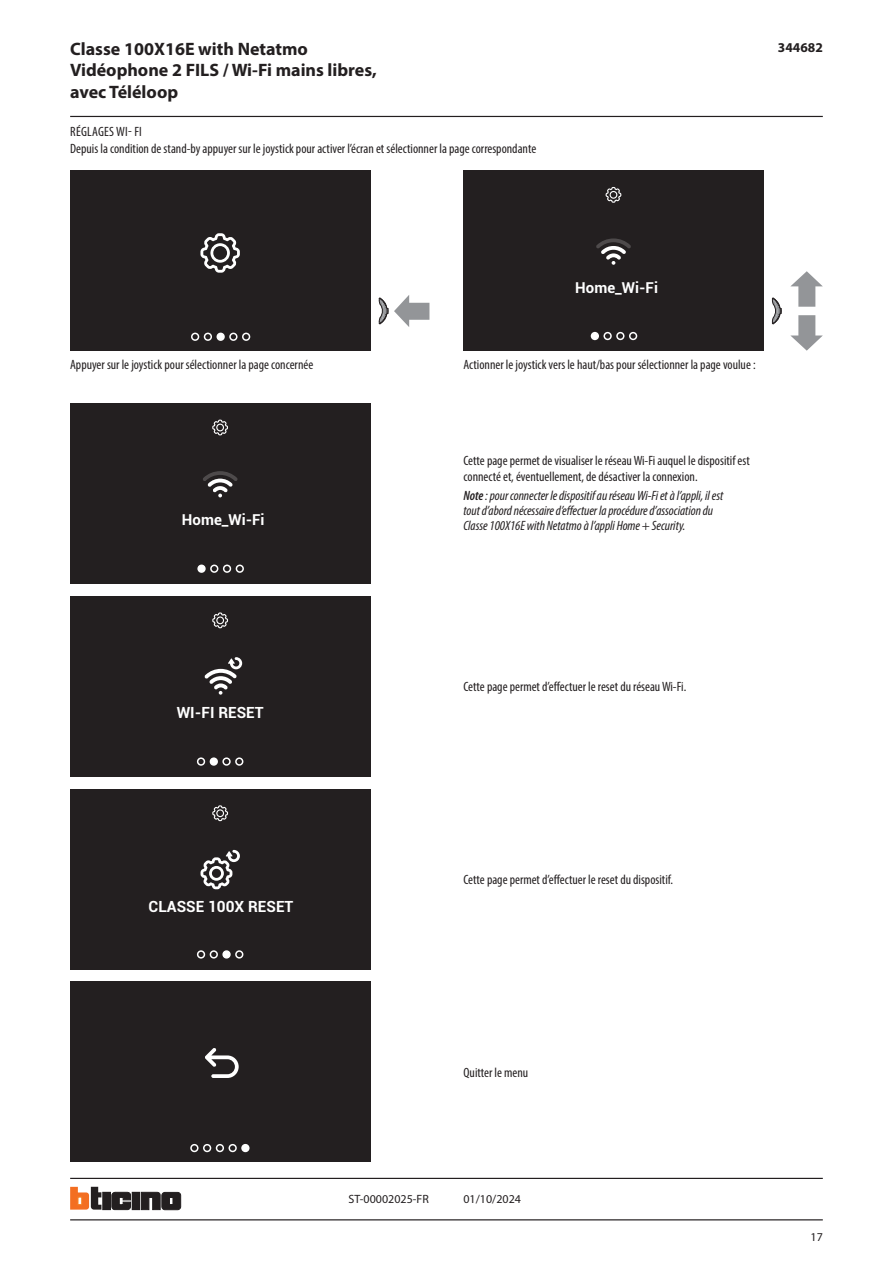
<style>
.page{position:relative;width:893px;height:1263px;background:#fff}
.page>*{position:absolute;margin:0;border:0;box-sizing:border-box;transform-origin:0 0}
.t1{font:700 18px/21.6px "Myriad Pro";color:#231f20}
.t2{font:700 15.45px "Roboto";color:#fff}
.t3{font:700 15px "Roboto";color:#fff}
.t4{font:condensed 13.5px/17.5px "Myriad Pro";color:#231f20}
.t5{font:italic condensed 13.5px/15px "Myriad Pro";letter-spacing:-.005em;color:#231f20}
.t6{font:700 13.5px "Myriad Pro";color:#231f20}
.t7{font:12px "Myriad Pro";color:#231f20}
.s1{font-weight:600}
</style>
<div class="page">
<hr style="left:70px;top:1219px;width:753px;height:1px;background:#231f20">
<hr style="left:70px;top:1178px;width:753px;height:1px;background:#231f20">
<div style="left:103px;top:1192px;width:7px;height:17px;background:#231f20"></div>
<div style="left:132px;top:1192px;width:8px;height:17px;background:#231f20"></div>
<svg style="left:141px;top:1192px;width:40px;height:18px"></svg>
<svg style="left:70px;top:1187px;width:31px;height:22px"></svg>
<svg style="left:112px;top:1192px;width:19px;height:18px"></svg>
<hr style="left:70px;top:116px;width:753px;height:1px;background:#231f20">
<svg style="left:772px;top:298px;width:10px;height:26px"></svg>
<svg style="left:379px;top:295px;width:50px;height:32px"></svg>
<svg style="left:790px;top:315px;width:33px;height:36px"></svg>
<svg style="left:790px;top:271px;width:33px;height:36px"></svg>
<div style="left:70px;top:171px;width:300px;height:180px;background:#231f20"></div>
<div style="left:191px;top:333px;width:8px;height:8px;border:2px solid #fff;border-radius:50%"></div>
<div style="left:217px;top:333px;width:7px;height:7px;background:#fff;border-radius:50%"></div>
<div style="left:217px;top:333px;width:8px;height:8px;border:2px solid #fff;border-radius:50%"></div>
<div style="left:204px;top:333px;width:8px;height:8px;border:2px solid #fff;border-radius:50%"></div>
<div style="left:229px;top:333px;width:9px;height:8px;border:2px solid #fff;border-radius:50%"></div>
<div style="left:242px;top:333px;width:8px;height:8px;border:2px solid #fff;border-radius:50%"></div>
<svg style="left:200px;top:233px;width:40px;height:40px"></svg>
<div style="left:463px;top:171px;width:300px;height:180px;background:#231f20"></div>
<svg style="left:596px;top:238px;width:35px;height:27px"></svg>
<svg style="left:606px;top:187px;width:15px;height:16px"></svg>
<div style="left:603px;top:332px;width:9px;height:8px;border:2px solid #fff;border-radius:50%"></div>
<div style="left:591px;top:333px;width:7px;height:6px;background:#fff;border-radius:50%"></div>
<div style="left:591px;top:332px;width:8px;height:8px;border:2px solid #fff;border-radius:50%"></div>
<div style="left:629px;top:332px;width:8px;height:8px;border:2px solid #fff;border-radius:50%"></div>
<div style="left:616px;top:332px;width:8px;height:8px;border:2px solid #fff;border-radius:50%"></div>
<div style="left:70px;top:789px;width:300px;height:180px;background:#231f20"></div>
<div style="left:210px;top:950px;width:8px;height:8px;border:2px solid #fff;border-radius:50%"></div>
<div style="left:197px;top:950px;width:8px;height:8px;border:2px solid #fff;border-radius:50%"></div>
<div style="left:235px;top:950px;width:8px;height:8px;border:2px solid #fff;border-radius:50%"></div>
<div style="left:223px;top:951px;width:7px;height:7px;background:#fff;border-radius:50%"></div>
<div style="left:222px;top:950px;width:9px;height:8px;border:2px solid #fff;border-radius:50%"></div>
<svg style="left:201px;top:850px;width:39px;height:39px"></svg>
<svg style="left:212px;top:805px;width:16px;height:16px"></svg>
<div style="left:70px;top:596px;width:300px;height:180px;background:#231f20"></div>
<div style="left:210px;top:758px;width:7px;height:7px;background:#fff;border-radius:50%"></div>
<div style="left:210px;top:757px;width:8px;height:9px;border:2px solid #fff;border-radius:50%"></div>
<div style="left:197px;top:757px;width:8px;height:9px;border:2px solid #fff;border-radius:50%"></div>
<div style="left:235px;top:757px;width:8px;height:9px;border:2px solid #fff;border-radius:50%"></div>
<div style="left:222px;top:757px;width:9px;height:9px;border:2px solid #fff;border-radius:50%"></div>
<svg style="left:212px;top:612px;width:16px;height:16px"></svg>
<svg style="left:204px;top:657px;width:38px;height:38px"></svg>
<div style="left:70px;top:403px;width:300px;height:180px;background:#231f20"></div>
<svg style="left:203px;top:471px;width:35px;height:26px"></svg>
<svg style="left:212px;top:420px;width:16px;height:15px"></svg>
<div style="left:210px;top:565px;width:8px;height:8px;border:2px solid #fff;border-radius:50%"></div>
<div style="left:198px;top:565px;width:7px;height:7px;background:#fff;border-radius:50%"></div>
<div style="left:197px;top:565px;width:9px;height:8px;border:2px solid #fff;border-radius:50%"></div>
<div style="left:236px;top:565px;width:8px;height:8px;border:2px solid #fff;border-radius:50%"></div>
<div style="left:223px;top:565px;width:8px;height:8px;border:2px solid #fff;border-radius:50%"></div>
<div style="left:70px;top:982px;width:300px;height:180px;background:#231f20"></div>
<div style="left:203px;top:1144px;width:8px;height:8px;border:2px solid #fff;border-radius:50%"></div>
<div style="left:190px;top:1144px;width:9px;height:8px;border:2px solid #fff;border-radius:50%"></div>
<div style="left:229px;top:1144px;width:8px;height:8px;border:2px solid #fff;border-radius:50%"></div>
<div style="left:216px;top:1144px;width:8px;height:8px;border:2px solid #fff;border-radius:50%"></div>
<div style="left:242px;top:1145px;width:7px;height:6px;background:#fff;border-radius:50%"></div>
<div style="left:241px;top:1144px;width:9px;height:8px;border:2px solid #fff;border-radius:50%"></div>
<svg style="left:205px;top:1048px;width:34px;height:30px"></svg>
<h1 class="t1" style="left:70px;top:37px;width:308px">Classe 100X16E with Netatmo<br>Vidéophone 2 FILS / Wi-Fi mains libres, avec Téléloop</h1>
<p class="t4" style="left:70px;top:122px;width:468px">RÉGLAGES WI- FI<br>Depuis la condition de stand‑by appuyer sur le joystick pour activer l’écran et sélectionner la page correspondante</p>
<p class="t6" style="left:778px;top:38px;width:46px">344682</p>
<p class="t4" style="left:70px;top:356px;width:245px">Appuyer sur le joystick pour sélectionner la page concernée</p>
<p class="t3" style="left:182px;top:509px;width:84px">Home_Wi-Fi</p>
<p class="t3" style="left:575px;top:277px;width:84px">Home_Wi-Fi</p>
<p class="t4" style="left:463px;top:356px;width:294px">Actionner le joystick vers le haut/bas pour sélectionner la page voulue :</p>
<p class="t4" style="left:463px;top:452px;width:288px;line-height:16.2px">Cette page permet de visualiser le réseau Wi-Fi auquel le dispositif est connecté et, éventuellement, de désactiver la connexion.</p>
<p class="t5" style="left:463px;top:487px;width:261px"><span class="s1">Note</span> : pour connecter le dispositif au réseau Wi-Fi et à l’appli, il est tout d’abord nécessaire d’effectuer la procédure d’association du<br>Classe 100X16E with Netatmo à l’appli Home + Security.</p>
<p class="t2" style="left:177px;top:702px;width:88px">WI-FI RESET</p>
<p class="t4" style="left:463px;top:678px;width:224px">Cette page permet d’effectuer le reset du réseau Wi-Fi.</p>
<p class="t2" style="left:149px;top:896px;width:146px">CLASSE 100X RESET</p>
<p class="t4" style="left:463px;top:871px;width:211px">Cette page permet d’effectuer le reset du dispositif.</p>
<p class="t4" style="left:463px;top:1063px;width:66px">Quitter le menu</p>
<p class="t7" style="left:349px;top:1192px;width:82px">ST-00002025-FR</p>
<p class="t7" style="left:463px;top:1192px;width:59px">01/10/2024</p>
<p class="t7" style="left:810px;top:1229px;width:14px">17</p>
</div>
